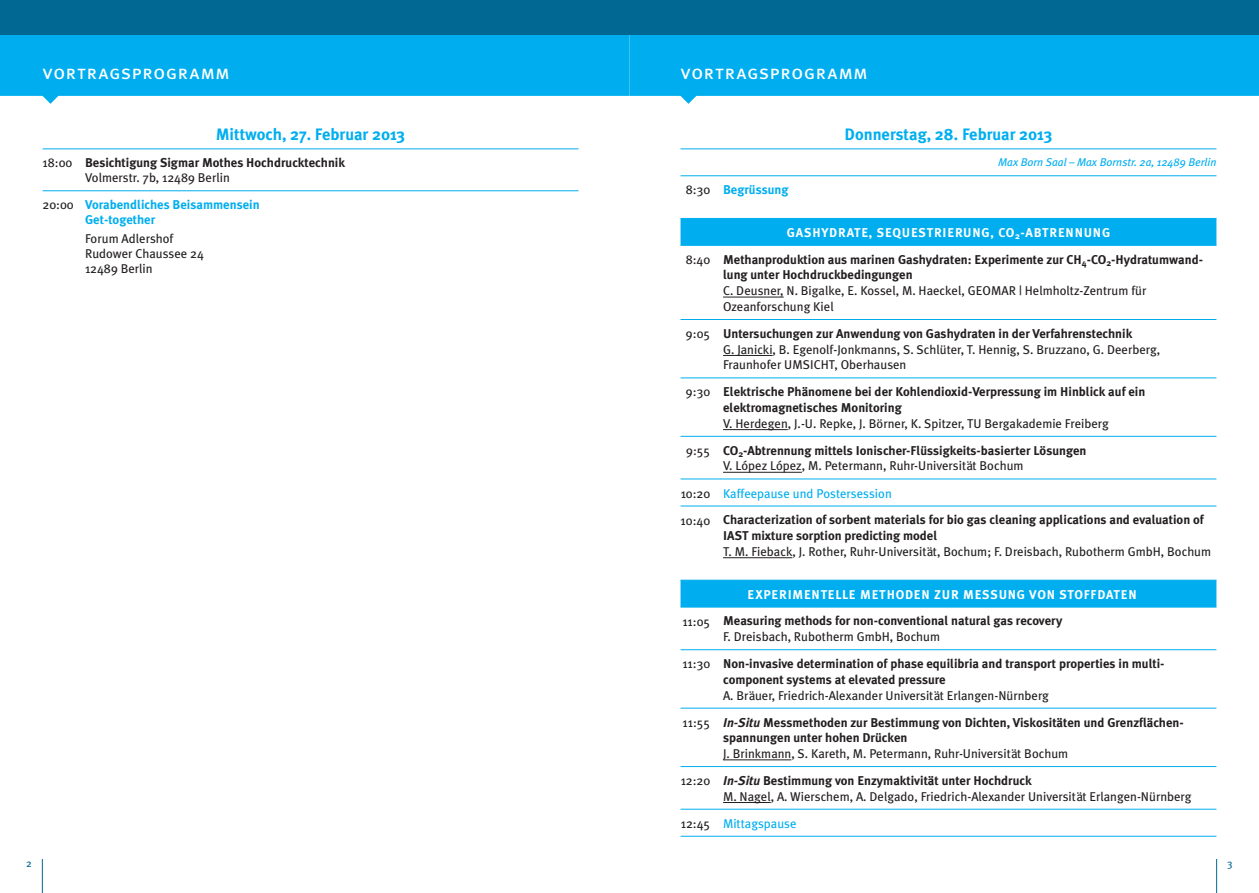
<style>
.page{position:relative;width:1259px;height:893px;background:#fff}
.page>*{position:absolute;margin:0;border:0;box-sizing:border-box;transform-origin:0 0}
.t1{font:19.5px "Meta Plus Book Caps";letter-spacing:.04em;color:#fff}
.t2{font:700 16.5px "Meta Plus";color:#00aeef}
.t3{font:700 12.75px/26.8px "Meta Plus";color:#231f20}
.t4{font:12.75px/15.8px "Meta Plus";color:#231f20}
.t5{font:700 12.75px/15px "Meta Plus";color:#00aeef}
.t6{font:italic 11.25px "Meta Plus";color:#00aeef}
.t7{font:10.5px "Meta Plus";color:#006893}
.s1{font-weight:400}
.s2{font-weight:400;color:#231f20}
.s3{color:#fff}
.s4{font-weight:700}
.s5{font-weight:400;color:#00aeef}
.s6{font-style:italic}
.s7{font-weight:700;font-style:italic}
.s8{color:#00aeef}
</style>
<div class="page">
<svg style="left:0;top:34px;width:629px;height:70px;background:#1db6ef"></svg>
<svg style="left:629px;top:34px;width:630px;height:70px;background:#1db6ef"></svg>
<div style="left:0;top:0;width:629px;height:34px;background:#006893"></div>
<div style="left:629px;top:0;width:630px;height:34px;background:#006893"></div>
<hr style="left:42px;top:859px;width:1px;height:34px;background:#006893">
<hr style="left:1216px;top:859px;width:1px;height:34px;background:#006893">
<hr style="left:43px;top:149px;width:42px;height:1px;background:#00aeef">
<hr style="left:85px;top:149px;width:493px;height:1px;background:#00aeef">
<hr style="left:43px;top:191px;width:42px;height:1px;background:#00aeef">
<hr style="left:85px;top:191px;width:493px;height:1px;background:#00aeef">
<svg style="left:680px;top:219px;width:536px;height:388px"></svg>
<hr style="left:680px;top:149px;width:43px;height:1px;background:#00aeef">
<hr style="left:723px;top:149px;width:493px;height:1px;background:#00aeef">
<hr style="left:680px;top:176px;width:43px;height:1px;background:#00aeef">
<hr style="left:723px;top:176px;width:493px;height:1px;background:#00aeef">
<hr style="left:680px;top:218px;width:43px;height:1px;background:#00aeef">
<hr style="left:723px;top:218px;width:493px;height:1px;background:#00aeef">
<hr style="left:680px;top:245px;width:43px;height:1px;background:#00aeef">
<hr style="left:723px;top:245px;width:493px;height:1px;background:#00aeef">
<hr style="left:680px;top:319px;width:43px;height:1px;background:#00aeef">
<hr style="left:723px;top:319px;width:493px;height:1px;background:#00aeef">
<hr style="left:680px;top:378px;width:43px;height:1px;background:#00aeef">
<hr style="left:723px;top:378px;width:493px;height:1px;background:#00aeef">
<hr style="left:680px;top:436px;width:43px;height:1px;background:#00aeef">
<hr style="left:723px;top:436px;width:493px;height:1px;background:#00aeef">
<hr style="left:680px;top:479px;width:43px;height:1px;background:#00aeef">
<hr style="left:723px;top:479px;width:493px;height:1px;background:#00aeef">
<hr style="left:680px;top:506px;width:43px;height:1px;background:#00aeef">
<hr style="left:723px;top:506px;width:493px;height:1px;background:#00aeef">
<hr style="left:680px;top:580px;width:43px;height:1px;background:#00aeef">
<hr style="left:723px;top:580px;width:493px;height:1px;background:#00aeef">
<hr style="left:680px;top:607px;width:43px;height:1px;background:#00aeef">
<hr style="left:723px;top:607px;width:493px;height:1px;background:#00aeef">
<hr style="left:680px;top:649px;width:43px;height:1px;background:#00aeef">
<hr style="left:723px;top:649px;width:493px;height:1px;background:#00aeef">
<hr style="left:680px;top:708px;width:43px;height:1px;background:#00aeef">
<hr style="left:723px;top:708px;width:493px;height:1px;background:#00aeef">
<hr style="left:680px;top:766px;width:43px;height:1px;background:#00aeef">
<hr style="left:723px;top:766px;width:493px;height:1px;background:#00aeef">
<hr style="left:680px;top:809px;width:43px;height:1px;background:#00aeef">
<hr style="left:723px;top:809px;width:493px;height:1px;background:#00aeef">
<hr style="left:680px;top:836px;width:43px;height:1px;background:#00aeef">
<hr style="left:723px;top:836px;width:493px;height:1px;background:#00aeef">
<hr style="left:723px;top:297px;width:60px;height:1px;background:#231f20">
<hr style="left:723px;top:355px;width:49px;height:1px;background:#231f20">
<hr style="left:723px;top:429px;width:65px;height:1px;background:#231f20">
<hr style="left:723px;top:472px;width:79px;height:1px;background:#231f20">
<hr style="left:723px;top:557px;width:69px;height:1px;background:#231f20">
<hr style="left:723px;top:760px;width:68px;height:1px;background:#231f20">
<hr style="left:723px;top:802px;width:48px;height:1px;background:#231f20">
<h1 class="t1" style="left:43px;top:61px;width:189px">vortragsprogramm</h1>
<h1 class="t1" style="left:680px;top:61px;width:189px">vortragsprogramm</h1>
<p class="t2" style="left:216px;top:125px;width:191px">Mittwoch, 27. Februar 2013</p>
<p class="t3" style="left:85px;top:155px;width:261px;line-height:15px;text-indent:-43px"><span class="s1">18:00</span> Besichtigung Sigmar Mothes Hochdrucktechnik<br><span class="s1">Volmerstr. 7b, 12489 Berlin</span></p>
<p class="t5" style="left:85px;top:197px;width:176px;text-indent:-43px"><span class="s2">20:00</span> Vorabendliches Beisammensein<br>Get-together</p>
<p class="t4" style="left:85px;top:231px;width:120px;line-height:15px">Forum Adlershof<br>Rudower Chaussee 24<br>12489 Berlin</p>
<p class="t2" style="left:844px;top:125px;width:209px">Donnerstag, 28. Februar 2013</p>
<p class="t6" style="left:998px;top:156px;width:220px">Max Born Saal – Max Bornstr. 2a, 12489 Berlin</p>
<p class="t5" style="left:686px;top:182px;width:104px"><span class="s2">8:30</span> Begrüssung</p>
<p class="t3" style="left:685px;top:219px;width:519px;text-indent:101px"><span class="s3">Gashydrate, Sequestrierung, CO</span><sub>2</sub><span class="s3">-Abtrennung<br></span><span class="s1">8:40</span> Methanproduktion aus marinen Gashydraten: Experimente zur CH<sub>4</sub>-CO<sub>2</sub>-Hydratumwand-</p>
<p class="t3" style="left:723px;top:262px;width:191px">lung unter Hochdruckbedingungen</p>
<p class="t4" style="left:723px;top:283px;width:425px">C. Deusner, N. Bigalke, E. Kossel, M. Haeckel, GEOMAR | Helmholtz-Zentrum für<br>Ozeanforschung Kiel</p>
<p class="t4" style="left:723px;top:325px;width:438px;text-indent:-37px">9:05 <span class="s4">U ntersuchungen zur Anwendung von Gashydraten in der Verfahrenstechnik<br></span>G. Janicki, B. Egenolf-Jonkmanns, S. Schlüter, T. Hennig, S. Bruzzano, G. Deerberg,<br>Fraunhofer UMSICHT, Oberhausen</p>
<p class="t3" style="left:723px;top:384px;width:424px;line-height:15.8px;text-indent:-37px"><span class="s1">9:30</span> Elektrische Phänomene bei der Kohlendioxid-Verpressung im Hinblick auf ein elektromagnetisches Monitoring</p>
<p class="t4" style="left:686px;top:410px;width:424px;line-height:26.8px;text-indent:37px">V. Herdegen, J.-U. Repke, J. Börner, K. Spitzer, TU Bergakademie Freiberg<br>9:55 <span class="s4">CO</span><sub>2</sub><span class="s4">-Abtrennung mittels I onischer-Flüssigkeits-basierter Lösungen</span></p>
<p class="t3" style="left:680px;top:452px;width:524px;text-indent:42px"><span class="s1">V. López López, M. Petermann, Ruhr-Universität Bochum<br>10:20</span> <span class="s5">Kaffeepause und Postersession<br></span><span class="s1">10:40</span> Characterization of sorbent materials for bio gas cleaning applications and evaluation of</p>
<p class="t3" style="left:723px;top:522px;width:216px">IAST mixture sorption predicting model</p>
<p class="t4" style="left:723px;top:543px;width:490px">T. M. Fieback, J. Rother, Ruhr-Universität, Bochum; F. Dreisbach, Rubotherm GmbH, Bochum</p>
<p class="t3" style="left:682px;top:581px;width:456px;text-indent:65px"><span class="s3">Experimentelle Methoden zur Messung von Stoffdaten<br></span><span class="s1">11:05</span> Measuring methods for non-conventional natural gas recovery</p>
<p class="t3" style="left:682px;top:623px;width:484px;text-indent:41px"><span class="s1">F. Dreisbach, Rubotherm GmbH, Bochum<br>11:30</span> N on-invasive determination of phase equilibria and transport properties in multi-</p>
<p class="t3" style="left:723px;top:666px;width:224px">component systems at elevated pressure</p>
<p class="t3" style="left:682px;top:682px;width:503px;text-indent:40px"><span class="s1">A. Bräuer, Friedrich-Alexander Universität Erlangen-Nürnberg<br>11:55</span> <span class="s6">In-Situ</span> Messmethoden zur Bestimmung von Dichten, Viskositäten und Grenzflächen-</p>
<p class="t3" style="left:723px;top:724px;width:186px">spannungen unter hohen Drücken</p>
<p class="t4" style="left:680px;top:740px;width:389px;line-height:26.8px;text-indent:42px">J. Brinkmann, S. Kareth, M. Petermann, Ruhr-Universität Bochum<br>12:20 <span class="s7">In-Situ</span> <span class="s4">Bestimmung von Enzymaktivität unter Hochdruck</span></p>
<p class="t4" style="left:681px;top:783px;width:512px;line-height:27px;text-indent:42px">M. Nagel, A. Wierschem, A. Delgado, Friedrich-Alexander Universität Erlangen-Nürnberg<br>12:45 <span class="s8">Mittagspause</span></p>
<p class="t7" style="left:26px;top:857px;width:7px">2</p>
<p class="t7" style="left:1227px;top:857px;width:7px">3</p>
</div>
